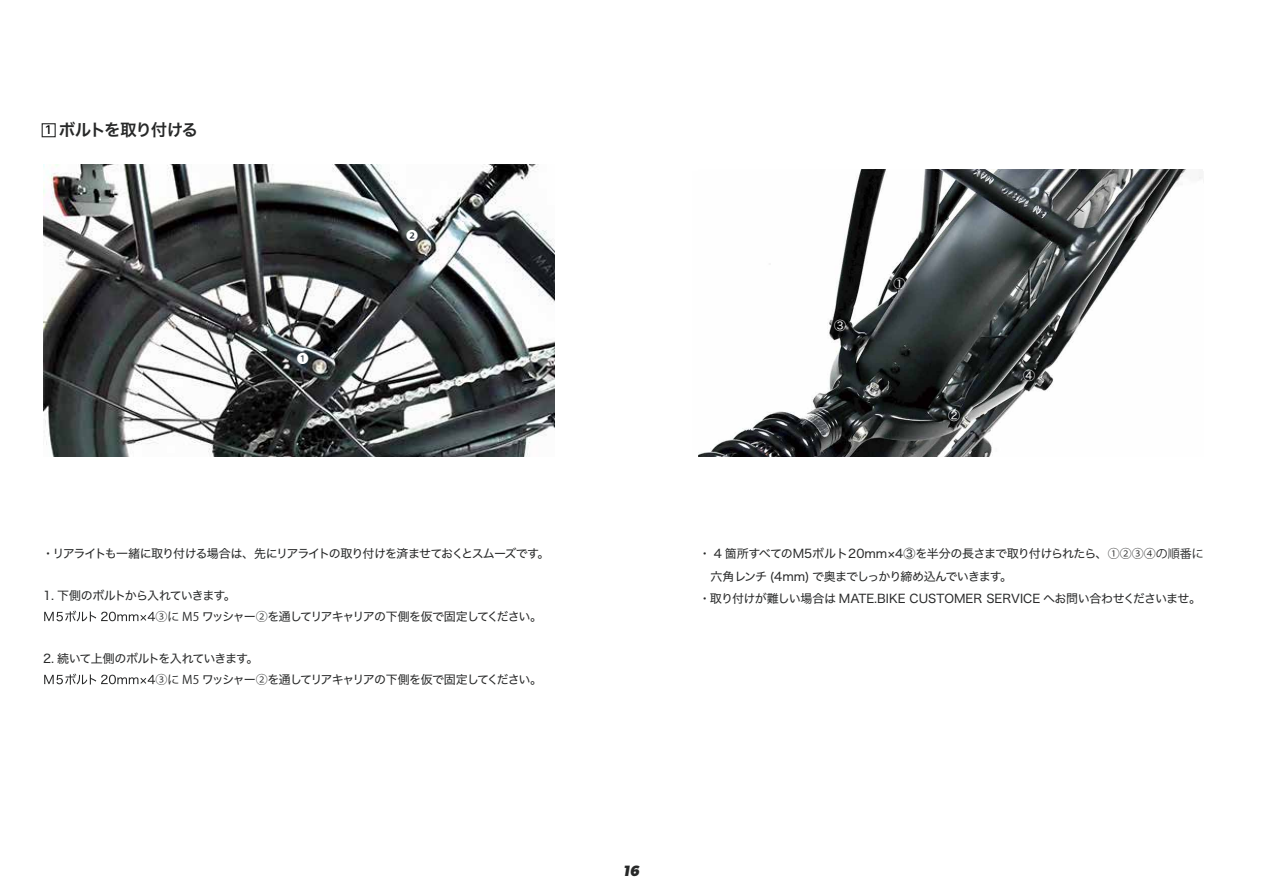
<style>
.page{position:relative;width:1263px;height:893px;background:#fff}
.page>*{position:absolute;margin:0;border:0;box-sizing:border-box;transform-origin:0 0}
.t1{font:16.5px "Hiragino Sans W6";letter-spacing:-.07em;color:#272828}
.t2{font:italic 700 15px "Gibson";color:#272828}
.t3{font:12px/21px "Hiragino Sans W4";letter-spacing:-.07em;color:#272828}
.t4{font:12px "Hiragino Sans W4";letter-spacing:-.02em;color:#272828}
.t5{font:12px "Hiragino Sans W4";letter-spacing:-.025em;color:#272828}
.t6{font:12px "Hiragino Sans W4";color:#fff}
.t7{font:12px "Koz Go Pr 6 N";color:#fff}
.s1{font-family:"Inter";font-weight:500;font-size:12px;color:#000}
.s2{font-family:"Koz Go Pr 6 N"}
</style>
<div class="page">
<svg style="left:44px;top:610px;width:111px;height:12px"></svg>
<svg style="left:44px;top:673px;width:111px;height:12px"></svg>
<img style="left:43px;top:165px;width:511px;height:292px">
<img style="left:699px;top:170px;width:503px;height:287px">
<div style="left:42px;top:123px;width:14px;height:14px;border:1px solid #272828"></div>
<h1 class="t1" style="left:45px;top:115px;width:154px"><span class="s1">1</span> ボルトを取り付ける</h1>
<p class="t7" style="left:297px;top:352px;width:13px">❶</p>
<p class="t7" style="left:406px;top:229px;width:13px">❷</p>
<p class="t3" style="left:42px;top:542px;width:509px">・リアライトも一緒に取り付ける場合は、先にリアライトの取り付けを済ませておくとスムーズです。</p>
<p class="t3" style="left:155px;top:584px;width:388px;text-indent:-112px">1. 下側のボルトから入れていきます。<br><span class="s2">③に M5</span> ワッシャー<span class="s2">②</span>を通してリアキャリアの下側を仮で固定してください。</p>
<p class="t3" style="left:155px;top:647px;width:388px;text-indent:-112px">2. 続いて上側のボルトを入れていきます。<br><span class="s2">③に M5</span> ワッシャー<span class="s2">②</span>を通してリアキャリアの下側を仮で固定してください。</p>
<p class="t6" style="left:834px;top:315px;width:13px">③</p>
<p class="t6" style="left:893px;top:273px;width:13px">①</p>
<p class="t6" style="left:948px;top:405px;width:13px">②</p>
<p class="t6" style="left:1023px;top:365px;width:13px">④</p>
<p class="t5" style="left:699px;top:543px;width:506px">・ 4 箇所すべてのM5ボルト20mm×4③を半分の長さまで取り付けられたら、<span class="s2">①②③④の順番に</span></p>
<p class="t3" style="left:711px;top:565px;width:303px">六角レンチ (4mm) で奥までしっかり締め込んでいきます。</p>
<p class="t4" style="left:699px;top:588px;width:504px">・取り付けが難しい場合は MATE.BIKE CUSTOMER SERVICE へお問い合わせくださいませ。</p>
<p class="t2" style="left:623px;top:862px;width:18px">16</p>
</div>
